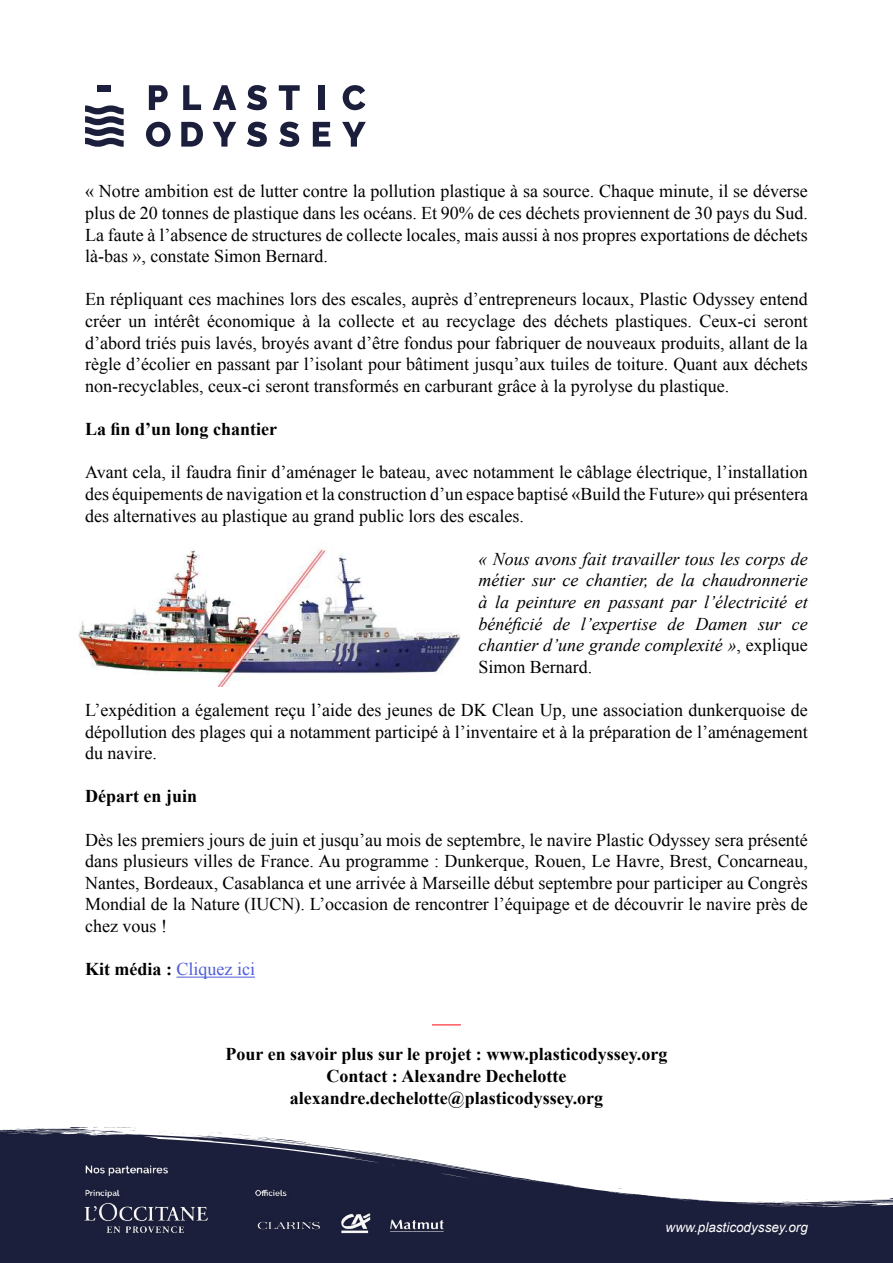
<style>
.page{position:relative;width:893px;height:1263px;background:#fff}
.page>*{position:absolute;margin:0;border:0;box-sizing:border-box;transform-origin:0 0}
.t1{font:18px/21.6px "Times New Roman";color:#000;text-align:justify}
.t2{font:italic 18px/21.6px "Times New Roman";color:#000;text-align:justify}
.t3{font:700 18px/21.6px "Times New Roman";color:#000;text-align:center}
.t4{font:18px "Times New Roman";color:#4f5cd6}
.t5{font:italic 13.5px "Arial";color:#fff}
.s1{font-style:normal}
.s2{font-weight:700;color:#000}
</style>
<div class="page">
<svg style="left:149px;top:85px;width:19px;height:25px"></svg>
<svg style="left:146px;top:122px;width:25px;height:25px"></svg>
<svg style="left:183px;top:85px;width:18px;height:25px"></svg>
<svg style="left:181px;top:122px;width:22px;height:25px"></svg>
<svg style="left:213px;top:85px;width:23px;height:25px"></svg>
<svg style="left:213px;top:122px;width:23px;height:25px"></svg>
<svg style="left:247px;top:85px;width:20px;height:25px"></svg>
<svg style="left:247px;top:122px;width:20px;height:25px"></svg>
<svg style="left:279px;top:85px;width:21px;height:25px"></svg>
<svg style="left:279px;top:122px;width:20px;height:25px"></svg>
<div style="left:318px;top:85px;width:7px;height:25px;background:#1c1f3b"></div>
<svg style="left:313px;top:122px;width:17px;height:25px"></svg>
<svg style="left:343px;top:85px;width:22px;height:25px"></svg>
<svg style="left:342px;top:122px;width:24px;height:25px"></svg>
<svg style="left:85px;top:105px;width:39px;height:42px"></svg>
<div style="left:98px;top:85px;width:13px;height:7px;background:#1c1f3b"></div>
<svg style="left:0;top:1130px;width:893px;height:133px;fill:#1c1f3b"></svg>
<svg style="left:203px;top:1132px;width:21px;height:9px"></svg>
<svg style="left:570px;top:1186px;width:13px;height:2px"></svg>
<svg style="left:613px;top:1188px;width:10px;height:5px"></svg>
<svg style="left:754px;top:1201px;width:22px;height:2px"></svg>
<svg style="left:782px;top:1201px;width:15px;height:3px"></svg>
<svg style="left:233px;top:1134px;width:274px;height:43px"></svg>
<svg style="left:818px;top:1197px;width:75px;height:9px"></svg>
<svg style="left:157px;top:1131px;width:40px;height:9px"></svg>
<svg style="left:1px;top:1127px;width:135px;height:8px"></svg>
<img style="left:79px;top:1159px;width:390px;height:95px">
<hr style="left:177px;top:977px;width:78px;height:1px;background:#4f5cd6">
<svg style="left:432px;top:1024px;width:29px;height:1px"></svg>
<img style="left:78px;top:548px;width:383px;height:139px">
<p class="t1" style="left:85px;top:180px;width:724px">« Notre ambition est de lutter contre la pollution plastique à sa source. Chaque minute, il se déverse plus de 20 tonnes de plastique dans les océans. Et 90% de ces déchets proviennent de 30 pays du Sud.<br>La faute à l’absence de structures de collecte locales, mais aussi à nos propres exportations de déchets là-bas », constate Simon Bernard.</p>
<p class="t1" style="left:85px;top:288px;width:724px">En répliquant ces machines lors des escales, auprès d’entrepreneurs locaux, Plastic Odyssey entend créer un intérêt économique à la collecte et au recyclage des déchets plastiques. Ceux-ci seront d’abord triés puis lavés, broyés avant d’être fondus pour fabriquer de nouveaux produits, allant de la règle d’écolier en passant par l’isolant pour bâtiment jusqu’aux tuiles de toiture. Quant aux déchets non-recyclables, ceux-ci seront transformés en carburant grâce à la pyrolyse du plastique.</p>
<p class="t3" style="left:85px;top:418px;width:194px">La fin d’un long chantier</p>
<p class="t1" style="left:85px;top:461px;width:724px">Avant cela, il faudra finir d’aménager le bateau, avec notamment le câblage électrique, l’installation des équipements de navigation et la construction d’un espace baptisé «Build the Future» qui présentera des alternatives au plastique au grand public lors des escales.</p>
<p class="t2" style="left:478px;top:547px;width:331px">« Nous avons fait travailler tous les corps de métier sur ce chantier, de la chaudronnerie à la peinture en passant par l’électricité et bénéficié de l’expertise de Damen sur ce chantier d’une grande complexité »<span class="s1">, explique Simon Bernard.</span></p>
<p class="t1" style="left:85px;top:699px;width:724px">L’expédition a également reçu l’aide des jeunes de DK Clean Up, une association dunkerquoise de dépollution des plages qui a notamment participé à l’inventaire et à la préparation de l’aménagement du navire.</p>
<p class="t3" style="left:85px;top:785px;width:113px">Départ en juin</p>
<p class="t1" style="left:85px;top:828px;width:724px">Dès les premiers jours de juin et jusqu’au mois de septembre, le navire Plastic Odyssey sera présenté dans plusieurs villes de France. Au programme : Dunkerque, Rouen, Le Havre, Brest, Concarneau, Nantes, Bordeaux, Casablanca et une arrivée à Marseille début septembre pour participer au Congrès Mondial de la Nature (IUCN). L’occasion de rencontrer l’équipage et de découvrir le navire près de chez vous !</p>
<p class="t4" style="left:85px;top:957px;width:171px"><span class="s2">Kit média :</span> Cliquez ici</p>
<p class="t3" style="left:226px;top:1043px;width:443px">Pour en savoir plus sur le projet : www.plasticodyssey.org<br>Contact : Alexandre Dechelotte alexandre.dechelotte@plasticodyssey.org</p>
<p class="t5" style="left:666px;top:1218px;width:144px">www.plasticodyssey.org</p>
</div>
